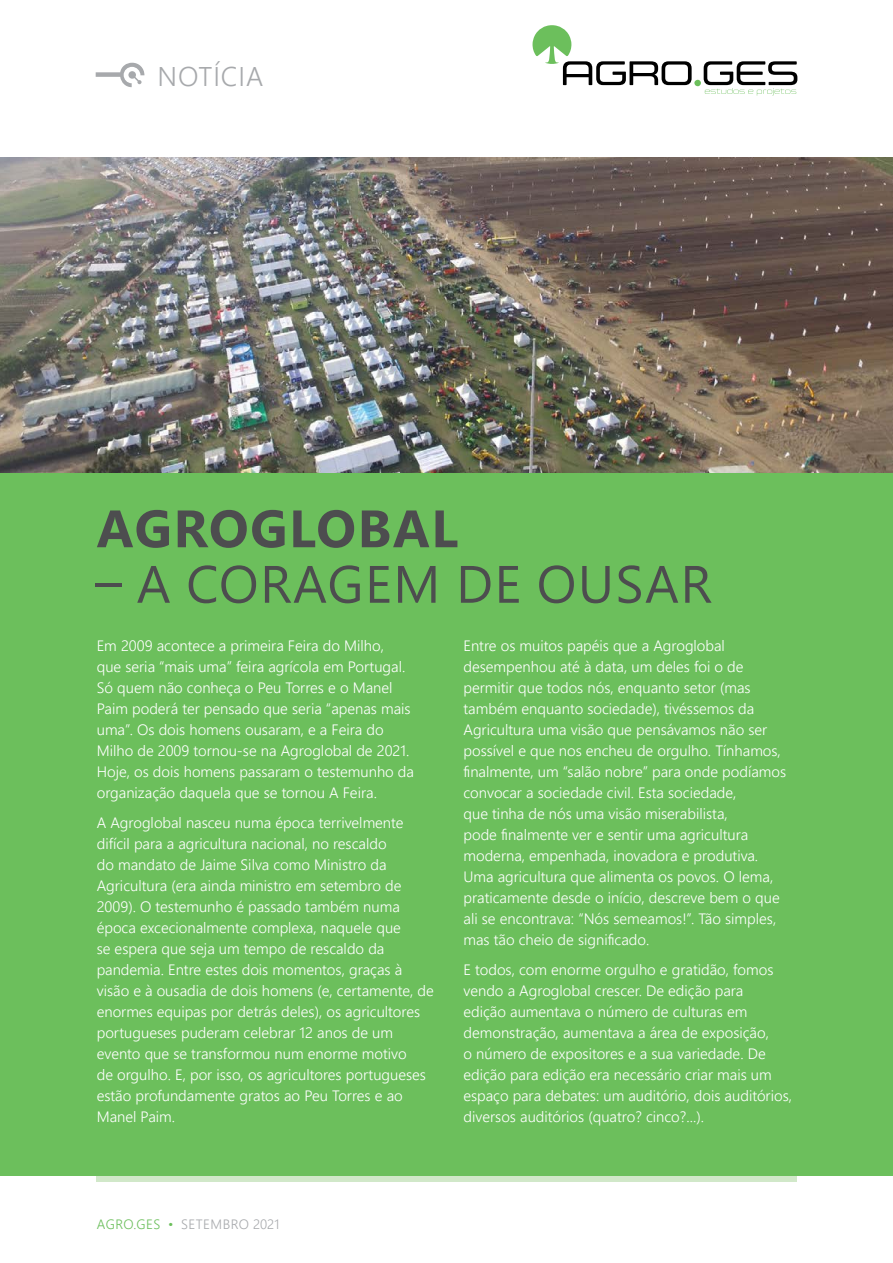
<style>
.page{position:relative;width:893px;height:1263px;background:#fff}
.page>*{position:absolute;margin:0;border:0;box-sizing:border-box;transform-origin:0 0}
.t1{font:52.5px "Segoe UI";letter-spacing:.03em;color:#4d4d4f}
.t2{font:700 52.5px "Segoe UI";letter-spacing:.03em;color:#4d4d4f}
.t3{font:300 27px "Segoe UI";letter-spacing:.035em;color:#a7a9ac}
.t4{font:300 15px/21px "Segoe UI";color:#fff}
.t5{font:300 13.5px "Segoe UI";letter-spacing:.035em;color:#a7a9ac}
.s1{color:#6cbf5c}
</style>
<div class="page">
<svg style="left:532px;top:25px;width:160px;height:60px"></svg>
<svg style="left:704px;top:61px;width:93px;height:35px"></svg>
<div style="left:694px;top:80px;width:7px;height:6px;background:#6cbf5c;border-radius:50%"></div>
<svg style="left:96px;top:63px;width:48px;height:24px"></svg>
<img style="left:0;top:157px;width:893px;height:316px">
<div style="left:96px;top:1176px;width:700px;height:6px;background:#d1e8c9"></div>
<div style="left:0;top:473px;width:893px;height:703px;background:#6cbf5c"></div>
<h2 class="t3" style="left:158px;top:51px;width:107px">NOTÍCIA</h2>
<h1 class="t2" style="left:97px;top:479px;width:363px">AGROGLOBAL</h1>
<h1 class="t1" style="left:96px;top:535px;width:618px">– A CORAGEM DE OUSAR</h1>
<p class="t4" style="left:463px;top:634px;width:324px">Entre os muitos papéis que a Agroglobal desempenhou até à data, um deles foi o de permitir que todos nós, enquanto setor (mas também enquanto sociedade), tivéssemos da Agricultura uma visão que pensávamos não ser possível e que nos encheu de orgulho. Tínhamos, finalmente, um “salão nobre” para onde podíamos convocar a sociedade civil. Esta sociedade,<br>que tinha de nós uma visão miserabilista,<br>pode finalmente ver e sentir uma agricultura moderna, empenhada, inovadora e produtiva.<br>Uma agricultura que alimenta os povos. O lema, praticamente desde o início, descreve bem o que ali se encontrava: “Nós semeamos!”. Tão simples, mas tão cheio de significado.</p>
<p class="t4" style="left:463px;top:957px;width:330px">E todos, com enorme orgulho e gratidão, fomos vendo a Agroglobal crescer. De edição para<br>edição aumentava o número de culturas em demonstração, aumentava a área de exposição,<br>o número de expositores e a sua variedade. De edição para edição era necessário criar mais um espaço para debates: um auditório, dois auditórios, diversos auditórios (quatro? cinco?...).</p>
<p class="t4" style="left:97px;top:634px;width:319px">Em 2009 acontece a primeira Feira do Milho,<br>que seria “mais uma” feira agrícola em Portugal.<br>Só quem não conheça o Peu Torres e o Manel Paim poderá ter pensado que seria “apenas mais uma”. Os dois homens ousaram, e a Feira do Milho de 2009 tornou-se na Agroglobal de 2021.<br>Hoje, os dois homens passaram o testemunho da organização daquela que se tornou A Feira.</p>
<p class="t4" style="left:97px;top:810px;width:339px">A Agroglobal nasceu numa época terrivelmente difícil para a agricultura nacional, no rescaldo<br>do mandato de Jaime Silva como Ministro da Agricultura (era ainda ministro em setembro de 2009). O testemunho é passado também numa época excecionalmente complexa, naquele que<br>se espera que seja um tempo de rescaldo da pandemia. Entre estes dois momentos, graças à visão e à ousadia de dois homens (e, certamente, de enormes equipas por detrás deles), os agricultores portugueses puderam celebrar 12 anos de um evento que se transformou num enorme motivo<br>de orgulho. E, por isso, os agricultores portugueses estão profundamente gratos ao Peu Torres e ao Manel Paim.</p>
<p class="t5" style="left:97px;top:1211px;width:184px"><span class="s1">AGRO.GES •</span> SETEMBRO 2021</p>
</div>
